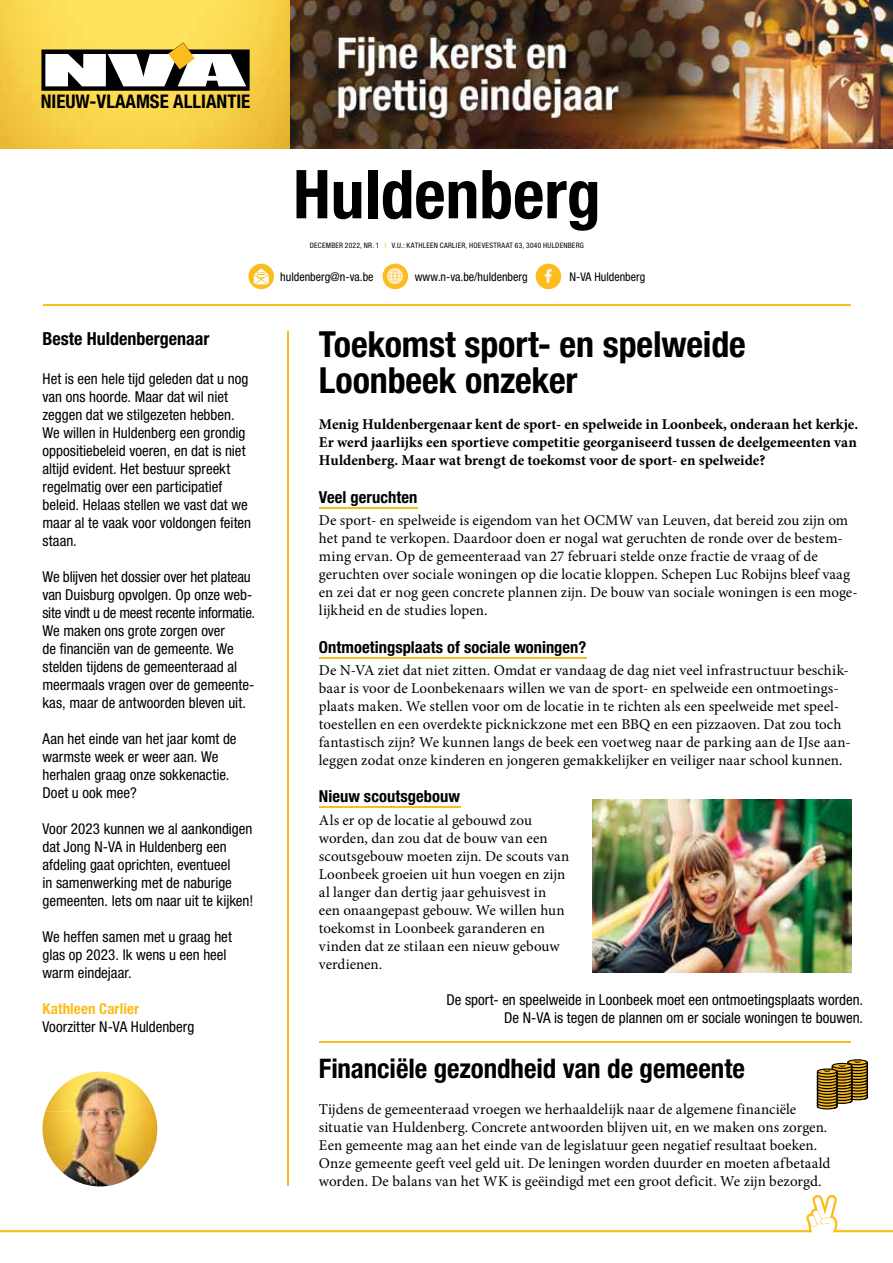
<style>
.page{position:relative;width:893px;height:1263px;background:#fff}
.page>*{position:absolute;margin:0;border:0;box-sizing:border-box;transform-origin:0 0}
.t1{font:700 condensed 67.5px "Helvetica Neue LT Std";color:#000}
.t2{font:700 condensed 36px/36px "Helvetica Neue LT Std";letter-spacing:-.005em;color:#000}
.t3{font:700 condensed 27px "Helvetica Neue LT Std";letter-spacing:-.005em;color:#000}
.t4{font:700 condensed 18.9px "Helvetica Neue LT Std";color:#000}
.t5{font:700 condensed 18px "Helvetica Neue LT Std";color:#000}
.t6{font:700 condensed 16.5px "Helvetica Neue LT Std";letter-spacing:.005em;color:#000}
.t7{font:15px/18px "Minion Pro";color:#000}
.t8{font:condensed 15px/18px "Helvetica Neue LT Std";color:#000}
.t9{font:700 15px/18px "Minion Pro";color:#000;text-align:justify}
.t10{font:700 condensed 15px "Helvetica Neue LT Std";letter-spacing:.005em;color:#fbbd1b}
.t11{font:condensed 12px "Helvetica Neue LT Std";color:#000}
.t12{font:700 condensed 8.25px "Helvetica Neue LT Std";color:#000;scale:.53 1}
.t13{font:condensed 7.5px "Helvetica Neue LT Std";letter-spacing:.035em;color:#000}
.s1{color:#fbbd1b}
</style>
<div class="page">
<hr style="left:319px;top:507px;width:98px;height:1px;background:#fbbd1b">
<hr style="left:319px;top:657px;width:267px;height:1px;background:#fbbd1b">
<hr style="left:319px;top:807px;width:141px;height:1px;background:#fbbd1b">
<img style="left:593px;top:800px;width:258px;height:172px">
<hr style="left:319px;top:1041px;width:531px;height:2px;background:#fbbd1b">
<hr style="left:288px;top:332px;width:1px;height:854px;background:#fbbd1b">
<img style="left:84px;top:1071px;width:73px;height:86px">
<img style="left:45px;top:1074px;width:105px;height:37px">
<img style="left:43px;top:1111px;width:107px;height:38px">
<img style="left:46px;top:1149px;width:104px;height:37px">
<img style="left:289px;top:0;width:604px;height:149px">
<svg style="left:816px;top:1059px;width:52px;height:50px"></svg>
<svg style="left:248px;top:264px;width:26px;height:25px"></svg>
<svg style="left:254px;top:268px;width:15px;height:16px"></svg>
<div style="left:536px;top:264px;width:25px;height:25px;background:#fbbd1b;border-radius:50%"></div>
<img style="left:539px;top:267px;width:19px;height:19px">
<div style="left:383px;top:264px;width:25px;height:25px;background:#fbbd1b;border-radius:50%"></div>
<img style="left:386px;top:267px;width:19px;height:19px">
<hr style="left:43px;top:305px;width:807px;height:1px;background:#fbbd1b">
<svg style="left:0;top:1195px;width:893px;height:37px"></svg>
<svg style="left:0;top:0;width:289px;height:149px;background:#f7d24a"></svg>
<svg style="left:41px;top:42px;width:209px;height:49px"></svg>
<p class="t4" style="left:41px;top:90px;width:211px">NIEUW-VLAAMSE ALLIANTIE</p>
<p class="t5" style="left:43px;top:327px;width:168px">Beste Huldenbergenaar</p>
<p class="t8" style="left:43px;top:369px;width:210px">Het is een hele tijd geleden dat u nog van ons hoorde. Maar dat wil niet zeggen dat we stilgezeten hebben.<br>We willen in Huldenberg een grondig oppositiebeleid voeren, en dat is niet altijd evident. Het bestuur spreekt regelmatig over een participatief beleid. Helaas stellen we vast dat we maar al te vaak voor voldongen feiten staan.</p>
<p class="t8" style="left:43px;top:567px;width:214px">We blijven het dossier over het plateau van Duisburg opvolgen. Op onze web&shy;site vindt u de meest recente informatie.<br>We maken ons grote zorgen over<br>de financiën van de gemeente. We stelden tijdens de gemeenteraad al meermaals vragen over de gemeente&shy;kas, maar de antwoorden bleven uit.</p>
<p class="t8" style="left:43px;top:729px;width:196px">Aan het einde van het jaar komt de warmste week er weer aan. We herhalen graag onze sokkenactie.<br>Doet u ook mee?</p>
<p class="t8" style="left:43px;top:819px;width:212px">Voor 2023 kunnen we al aankondigen dat Jong N-VA in Huldenberg een afdeling gaat oprichten, eventueel<br>in samenwerking met de naburige gemeenten. Iets om naar uit te kijken!</p>
<p class="t8" style="left:43px;top:927px;width:191px">We heffen samen met u graag het glas op 2023. Ik wens u een heel warm eindejaar.</p>
<p class="t10" style="left:43px;top:999px;width:98px">Kathleen Carlier</p>
<p class="t8" style="left:43px;top:1017px;width:153px">Voorzitter N-VA Huldenberg</p>
<h1 class="t1" style="left:293px;top:153px;width:309px">Huldenberg</h1>
<p class="t13" style="left:310px;top:241px;width:275px">DECEMBER 2022, NR. 1 <span class="s1">I</span> V.U.: KATHLEEN CARLIER, HOEVESTRAAT 63, 3040 HULDENBERG</p>
<p class="t11" style="left:280px;top:269px;width:95px">huldenberg@n-va.be</p>
<p class="t11" style="left:415px;top:269px;width:114px">www.n-va.be/huldenberg</p>
<p class="t11" style="left:569px;top:269px;width:77px">N-VA Huldenberg</p>
<h2 class="t2" style="left:319px;top:326px;width:428px">Toekomst sport- en spelweide<br>Loonbeek onzeker</h2>
<p class="t9" style="left:319px;top:415px;width:541px">Menig Huldenbergenaar kent de sport- en spelweide in Loonbeek, onderaan het kerkje.<br>Er werd jaarlijks een sportieve competitie georganiseerd tussen de deelgemeenten van Huldenberg. Maar wat brengt de toekomst voor de sport- en spelweide?</p>
<p class="t6" style="left:319px;top:487px;width:100px">Veel geruchten</p>
<p class="t7" style="left:319px;top:511px;width:540px">De sport- en spelweide is eigendom van het OCMW van Leuven, dat bereid zou zijn om het pand te verkopen. Daardoor doen er nogal wat geruchten de ronde over de bestem&shy;ming ervan. Op de gemeenteraad van 27 februari stelde onze fractie de vraag of de geruchten over sociale woningen op die locatie kloppen. Schepen Luc Robijns bleef vaag en zei dat er nog geen concrete plannen zijn. De bouw van sociale woningen is een moge&shy;lijkheid en de studies lopen.</p>
<p class="t6" style="left:319px;top:637px;width:269px">Ontmoetingsplaats of sociale woningen?</p>
<p class="t7" style="left:319px;top:661px;width:533px">De N-VA ziet dat niet zitten. Omdat er vandaag de dag niet veel infrastructuur beschik&shy;baar is voor de Loonbekenaars willen we van de sport- en spelweide een ontmoetings&shy;plaats maken. We stellen voor om de locatie in te richten als een speelweide met speel&shy;toestellen en een overdekte picknickzone met een BBQ en een pizzaoven. Dat zou toch fantastisch zijn? We kunnen langs de beek een voetweg naar de parking aan de IJse aan&shy;leggen zodat onze kinderen en jongeren gemakkelijker en veiliger naar school kunnen.</p>
<p class="t6" style="left:319px;top:787px;width:143px">Nieuw scoutsgebouw</p>
<p class="t7" style="left:319px;top:811px;width:252px">Als er op de locatie al gebouwd zou worden, dan zou dat de bouw van een scoutsgebouw moeten zijn. De scouts van Loonbeek groeien uit hun voegen en zijn al langer dan dertig jaar gehuisvest in een onaangepast gebouw. We willen hun toekomst in Loonbeek garanderen en vinden dat ze stilaan een nieuw gebouw verdienen.</p>
<p class="t8" style="left:446px;top:990px;width:418px;text-align:right">De sport- en speelweide in Loonbeek moet een ontmoetingsplaats worden.<br>De N-VA is tegen de plannen om er sociale woningen te bouwen.</p>
<h3 class="t3" style="left:319px;top:1052px;width:428px">Financiële gezondheid van de gemeente</h3>
<p class="t7" style="left:319px;top:1101px;width:513px">Tijdens de gemeenteraad vroegen we herhaaldelijk naar de algemene financiële situatie van Huldenberg. Concrete antwoorden blijven uit, en we maken ons zorgen.<br>Een gemeente mag aan het einde van de legislatuur geen negatief resultaat boeken.<br>Onze gemeente geeft veel geld uit. De leningen worden duurder en moeten afbetaald worden. De balans van het WK is geëindigd met een groot deficit. We zijn bezorgd.</p>
<p class="t12" style="left:853px;top:1063px;width:5px;rotate:-90deg">€</p>
<p class="t12" style="left:837px;top:1067px;width:5px;rotate:-90deg">€</p>
<p class="t12" style="left:822px;top:1072px;width:5px;rotate:-90deg">€</p>
</div>
